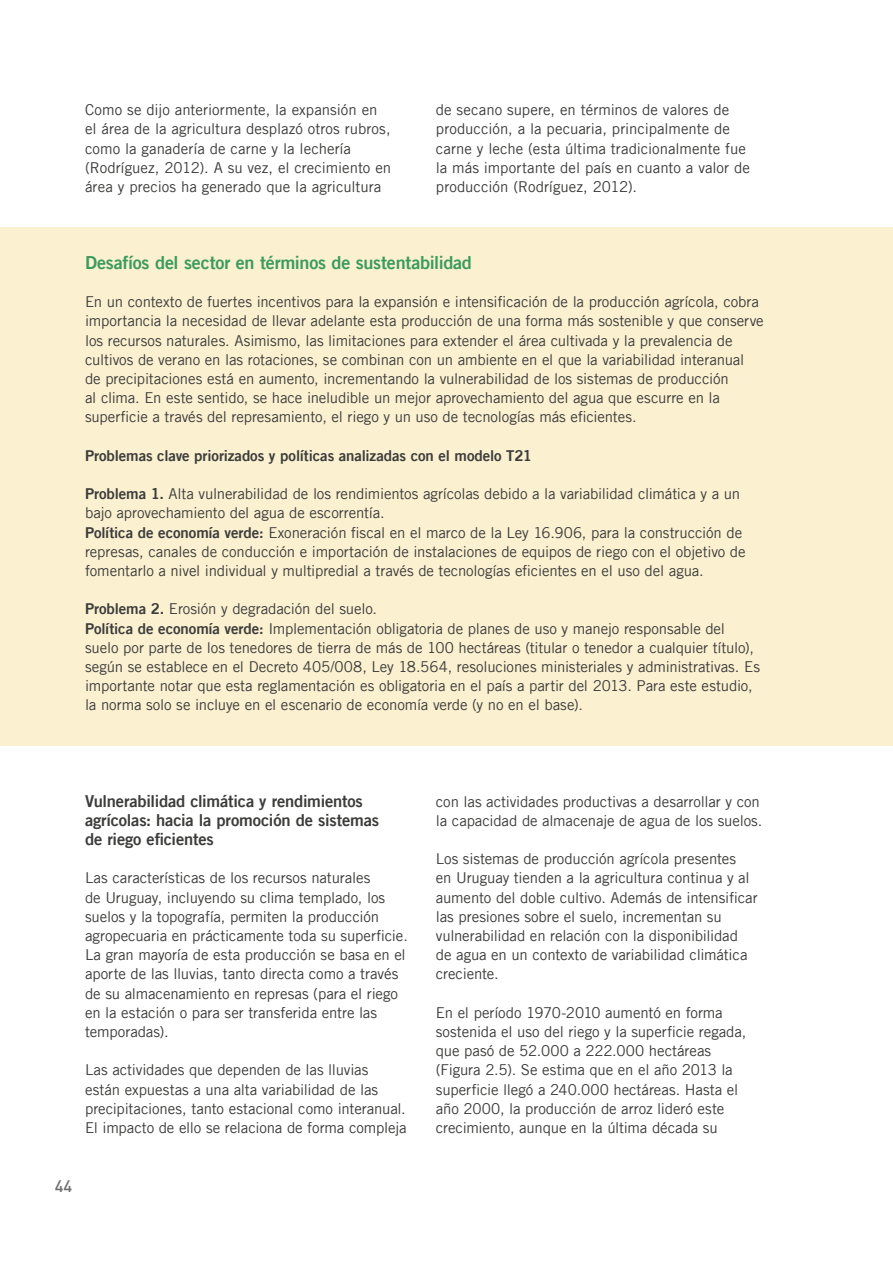
<style>
.page{position:relative;width:893px;height:1263px;background:#fff}
.page>*{position:absolute;margin:0;border:0;box-sizing:border-box;transform-origin:0 0}
.t1{font:18px "Trade Gothic LT Bold Two";letter-spacing:-.01em;color:#3a9b5c}
.t2{font:16.5px/19.2px "Trade Gothic LT Bold Two";letter-spacing:-.01em;color:#3c3c3b}
.t3{font:500 16.5px "DIN";color:#706f6f}
.t4{font:15px/19.2px "Trade Gothic LT";letter-spacing:-.01em;color:#3c3c3b}
.t5{font:15px "Trade Gothic LT Bold Two";letter-spacing:-.005em;color:#3c3c3b}
.s1{font-family:"Trade Gothic LT Bold Two"}
</style>
<div class="page">
<div style="left:0;top:227px;width:893px;height:519px;background:#fbf0d0"></div>
<p class="t4" style="left:85px;top:100px;width:308px">Como se dijo anteriormente, la expansión en el área de la agricultura desplazó otros rubros, como la ganadería de carne y la lechería (Rodríguez, 2012). A su vez, el crecimiento en área y precios ha generado que la agricultura</p>
<p class="t4" style="left:436px;top:100px;width:316px">de secano supere, en términos de valores de producción, a la pecuaria, principalmente de carne y leche (esta última tradicionalmente fue la más importante del país en cuanto a valor de producción (Rodríguez, 2012).</p>
<p class="t1" style="left:85px;top:251px;width:388px">Desafíos del sector en términos de sustentabilidad</p>
<p class="t4" style="left:85px;top:292px;width:680px">En un contexto de fuertes incentivos para la expansión e intensificación de la producción agrícola, cobra importancia la necesidad de llevar adelante esta producción de una forma más sostenible y que conserve los recursos naturales. Asimismo, las limitaciones para extender el área cultivada y la prevalencia de cultivos de verano en las rotaciones, se combinan con un ambiente en el que la variabilidad interanual de precipitaciones está en aumento, incrementando la vulnerabilidad de los sistemas de producción<br>al clima. En este sentido, se hace ineludible un mejor aprovechamiento del agua que escurre en la superficie a través del represamiento, el riego y un uso de tecnologías más eficientes.</p>
<p class="t5" style="left:85px;top:446px;width:448px">Problemas clave priorizados y políticas analizadas con el modelo T21</p>
<p class="t4" style="left:85px;top:484px;width:662px"><span class="s1">Problema 1.</span> Alta vulnerabilidad de los rendimientos agrícolas debido a la variabilidad climática y a un bajo aprovechamiento del agua de escorrentía.<br><span class="s1">Política de economía verde:</span> Exoneración fiscal en el marco de la Ley 16.906, para la construcción de represas, canales de conducción e importación de instalaciones de equipos de riego con el objetivo de fomentarlo a nivel individual y multipredial a través de tecnologías eficientes en el uso del agua.</p>
<p class="t4" style="left:85px;top:599px;width:676px"><span class="s1">Problema 2.</span> Erosión y degradación del suelo.<br><span class="s1">Política de economía verde:</span> Implementación obligatoria de planes de uso y manejo responsable del suelo por parte de los tenedores de tierra de más de 100 hectáreas (titular o tenedor a cualquier título), según se establece en el Decreto 405/008, Ley 18.564, resoluciones ministeriales y administrativas. Es importante notar que esta reglamentación es obligatoria en el país a partir del 2013. Para este estudio, la norma solo se incluye en el escenario de economía verde (y no en el base).</p>
<p class="t2" style="left:85px;top:791px;width:295px">Vulnerabilidad climática y rendimientos agrícolas: hacia la promoción de sistemas de riego eficientes</p>
<p class="t4" style="left:85px;top:868px;width:324px">Las características de los recursos naturales<br>de Uruguay, incluyendo su clima templado, los suelos y la topografía, permiten la producción agropecuaria en prácticamente toda su superficie.<br>La gran mayoría de esta producción se basa en el aporte de las lluvias, tanto directa como a través de su almacenamiento en represas (para el riego en la estación o para ser transferida entre las temporadas).</p>
<p class="t4" style="left:85px;top:1060px;width:323px">Las actividades que dependen de las lluvias están expuestas a una alta variabilidad de las precipitaciones, tanto estacional como interanual.<br>El impacto de ello se relaciona de forma compleja</p>
<p class="t3" style="left:55px;top:1175px;width:19px">44</p>
<p class="t4" style="left:436px;top:791px;width:328px">con las actividades productivas a desarrollar y con la capacidad de almacenaje de agua de los suelos.</p>
<p class="t4" style="left:436px;top:849px;width:323px">Los sistemas de producción agrícola presentes<br>en Uruguay tienden a la agricultura continua y al aumento del doble cultivo. Además de intensificar las presiones sobre el suelo, incrementan su vulnerabilidad en relación con la disponibilidad<br>de agua en un contexto de variabilidad climática creciente.</p>
<p class="t4" style="left:436px;top:1002px;width:312px">En el período 1970-2010 aumentó en forma sostenida el uso del riego y la superficie regada, que pasó de 52.000 a 222.000 hectáreas (Figura 2.5). Se estima que en el año 2013 la superficie llegó a 240.000 hectáreas. Hasta el año 2000, la producción de arroz lideró este crecimiento, aunque en la última década su</p>
</div>
